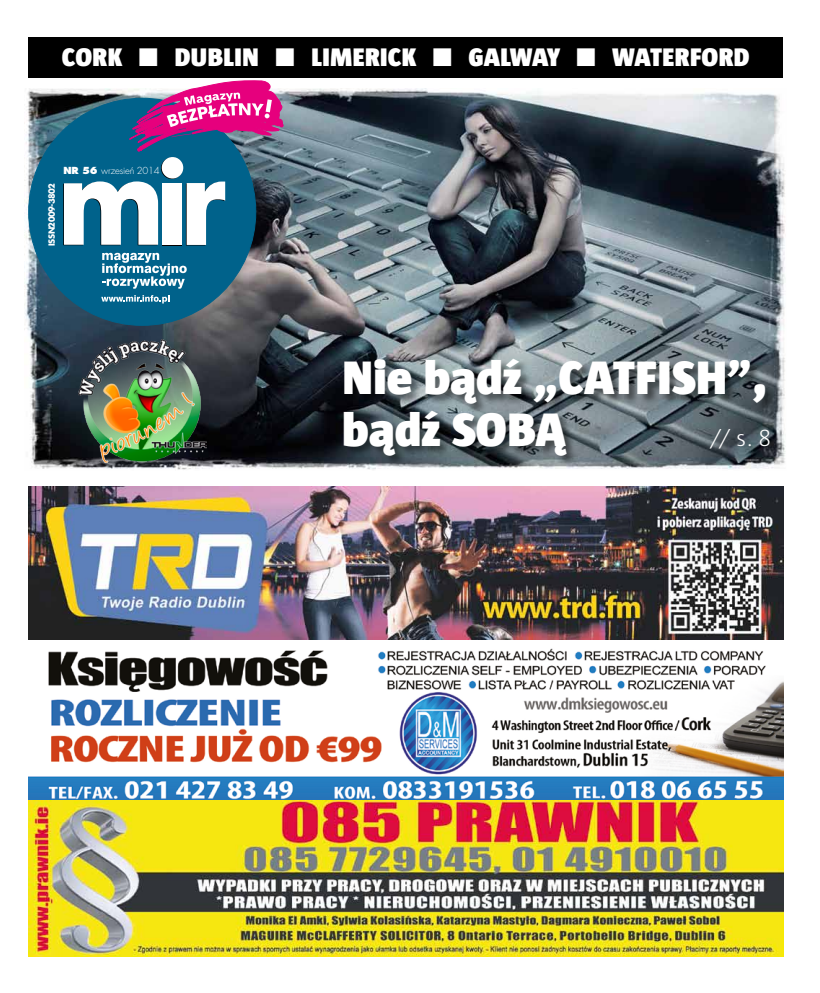
<style>
.page{position:relative;width:820px;height:993px;background:#fff}
.page>*{position:absolute;margin:0;border:0;box-sizing:border-box;transform-origin:0 0}
.t1{font:900 48px/51.2px "Sun";color:#fff}
.t2{font:900 26px "Sun";color:#fff}
.t3{font:300 24px "Sun";color:#fff}
.t4{font:300 9.5px "GW Futura";letter-spacing:-.02em;color:#fff}
.t5{font:8.3px "GW Futura Demi";letter-spacing:-.06em;color:#fff}
.s1{font-weight:600}
</style>
<div class="page">
<img style="left:25px;top:88px;width:760px;height:382px">
<div style="left:28px;top:37px;width:754px;height:40px;background:#000"></div>
<div style="left:29px;top:98px;width:227px;height:227px;background:#00628b;border-radius:50%"></div>
<svg style="left:129px;top:80px;width:154px;height:71px"></svg>
<svg style="left:102px;top:253px;width:85px;height:35px"></svg>
<svg style="left:101px;top:295px;width:68px;height:8px"></svg>
<svg style="left:63px;top:157px;width:162px;height:88px"></svg>
<div style="left:343px;top:359px;width:437px;height:108px;background:#000;opacity:.5"></div>
<img style="left:28px;top:648px;width:755px;height:307px">
<img style="left:28px;top:486px;width:755px;height:153px">
<img style="left:78px;top:339px;width:128px;height:123px">
<p class="t2" style="left:62px;top:42px;width:688px">CORK ■ DUBLIN ■ LIMERICK ■ GALWAY ■ WATERFORD</p>
<p class="t5" style="left:46px;top:246px;width:64px;rotate:-90deg">ISSN2009-3802</p>
<p class="t4" style="left:63px;top:164px;width:98px"><span class="s1">NR 56</span> wrzesień 2014</p>
<h1 class="t1" style="left:342px;top:351px;width:426px">Nie bądź „CATFISH”, bądź SOBĄ</h1>
<p class="t3" style="left:709px;top:425px;width:62px">// s. 8</p>
</div>
